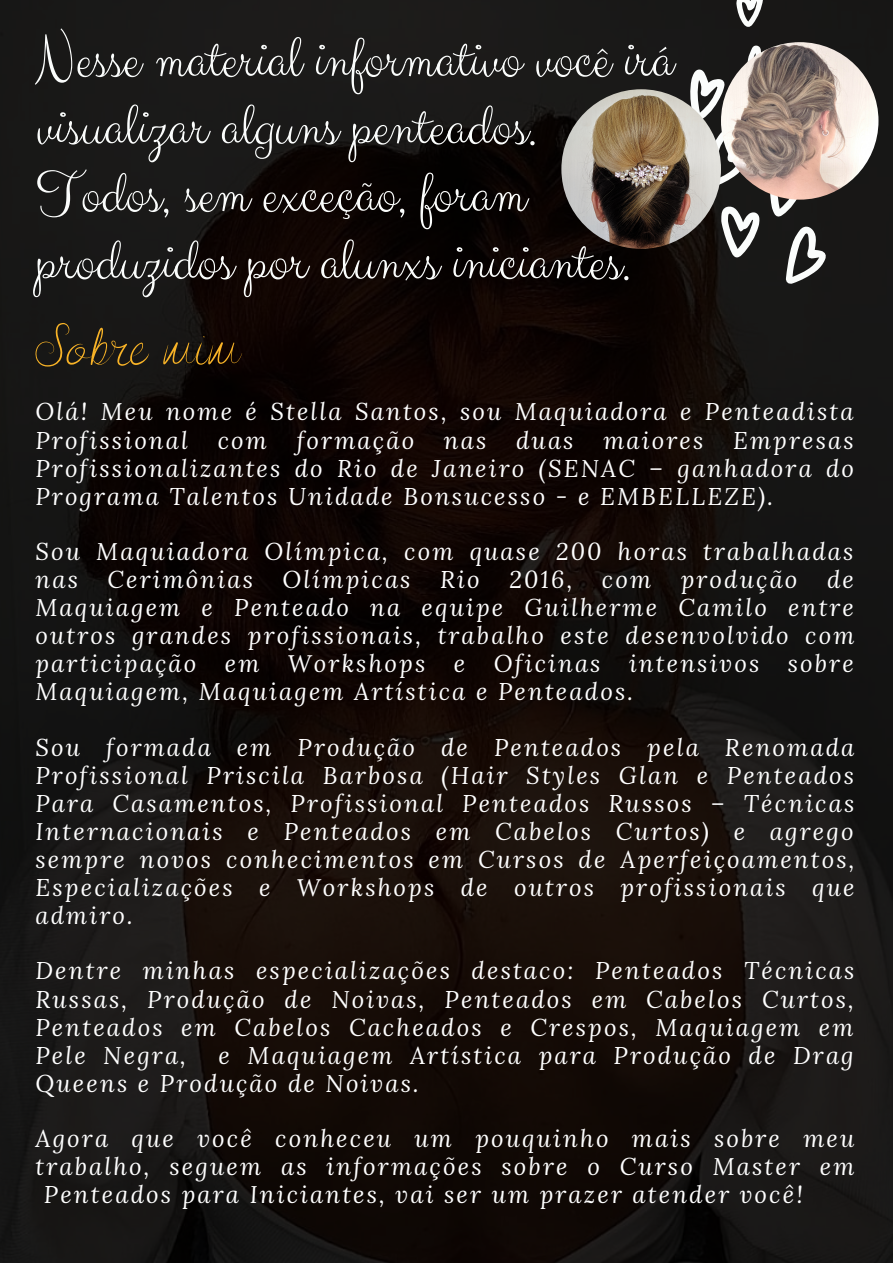
<style>
.page{position:relative;width:893px;height:1264px;background:#fff}
.page>*{position:absolute;margin:0;border:0;box-sizing:border-box;transform-origin:0 0}
.t1{font:60px/67.5px "Clicker Script";color:#fbfdfc}
.t2{font:60px "Alamanda";color:#f8b327}
.t3{font:italic 24px/28px "Lora";letter-spacing:.09em;color:#fff;text-align:justify}
</style>
<div class="page">
<img style="left:0;top:0;width:892px;height:1262px">
<svg style="left:641px;top:0;width:216px;height:285px;background:#302f2d"></svg>
<img style="left:721px;top:42px;width:157px;height:158px;border-radius:50%">
<img style="left:561px;top:89px;width:160px;height:160px;border-radius:50%">
<h1 class="t1" style="left:35px;top:28px;width:638px">Nesse material informativo você irá visualizar alguns penteados.<br>Todos, sem exceção, foram produzidos por alunxs iniciantes.</h1>
<h1 class="t2" style="left:35px;top:308px;width:208px">Sobre mim</h1>
<p class="t3" style="left:35px;top:397px;width:820px">Olá! Meu nome é Stella Santos, sou Maquiadora e Penteadista Profissional com formação nas duas maiores Empresas Profissionalizantes do Rio de Janeiro (SENAC – ganhadora do Programa Talentos Unidade Bonsucesso - e EMBELLEZE).</p>
<p class="t3" style="left:35px;top:537px;width:820px">Sou Maquiadora Olímpica, com quase 200 horas trabalhadas nas Cerimônias Olímpicas Rio 2016, com produção de Maquiagem e Penteado na equipe Guilherme Camilo entre outros grandes profissionais, trabalho este desenvolvido com participação em Workshops e Oficinas intensivos sobre Maquiagem, Maquiagem Artística e Penteados.</p>
<p class="t3" style="left:35px;top:732px;width:820px">Sou formada em Produção de Penteados pela Renomada Profissional Priscila Barbosa (Hair Styles Glan e Penteados Para Casamentos, Profissional Penteados Russos – Técnicas Internacionais e Penteados em Cabelos Curtos) e agrego sempre novos conhecimentos em Cursos de Aperfeiçoamentos, Especializações e Workshops de outros profissionais que admiro.</p>
<p class="t3" style="left:35px;top:956px;width:820px">Dentre minhas especializações destaco: Penteados Técnicas Russas, Produção de Noivas, Penteados em Cabelos Curtos, Penteados em Cabelos Cacheados e Crespos, Maquiagem em Pele Negra,</p>
<p class="t3" style="left:35px;top:1040px;width:819px;text-indent:183px">e Maquiagem Artística para Produção de Drag<br>Queens e Produção de Noivas.</p>
<p class="t3" style="left:35px;top:1123px;width:820px">Agora que você conheceu um pouquinho mais sobre meu</p>
<p class="t3" style="left:35px;top:1151px;width:820px">trabalho, seguem as informações sobre o Curso Master em</p>
<p class="t3" style="left:44px;top:1179px;width:760px">Penteados para Iniciantes, vai ser um prazer atender você!</p>
</div>
